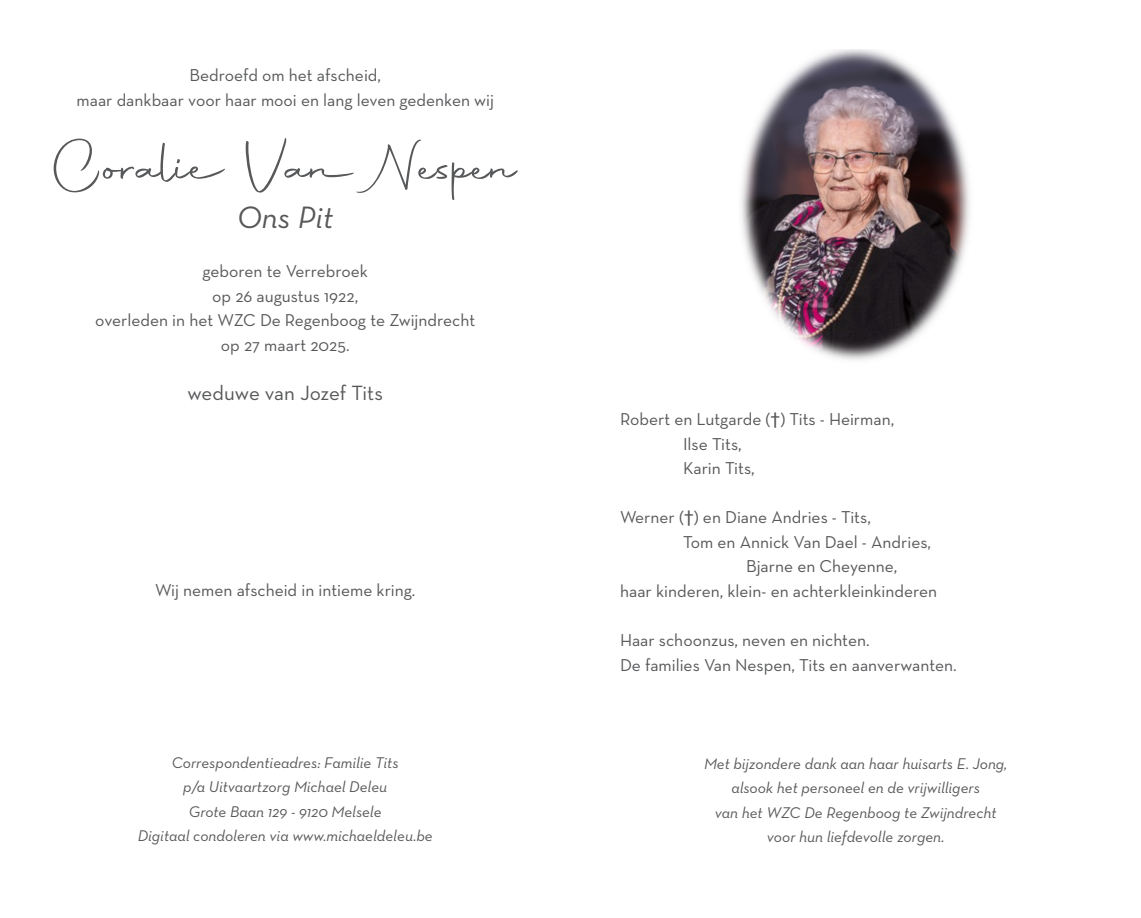
<style>
.page{position:relative;width:1141px;height:918px;background:#fff}
.page>*{position:absolute;margin:0;border:0;box-sizing:border-box;transform-origin:0 0}
.t1{font:59.5px "Autography";color:#57585a}
.t2{font:italic 31.5px "Neutra Text";color:#57585a}
.t3{font:21px "Neutra Text";letter-spacing:-.01em;color:#57585a}
.t4{font:17.5px/24.5px "Neutra Text";color:#57585a;text-align:center}
.t5{font:italic 15.75px "Neutra Text";color:#57585a}
.s1{font-family:"Helvetica"}
</style>
<div class="page">
<img style="left:741px;top:50px;width:229px;height:310px">
<p class="t4" style="left:189px;top:63px;width:193px">Bedroefd om het afscheid,</p>
<p class="t4" style="left:77px;top:87px;width:419px">maar dankbaar voor haar mooi en lang leven gedenken wij</p>
<p class="t1" style="left:53px;top:128px;width:468px">Coralie Van Nespen</p>
<p class="t2" style="left:237px;top:199px;width:98px">Ons Pit</p>
<p class="t4" style="left:202px;top:259px;width:167px">geboren te Verrebroek</p>
<p class="t4" style="left:95px;top:283px;width:381px">op 26 augustus 1922,<br>overleden in het WZC De Regenboog te Zwijndrecht</p>
<p class="t4" style="left:221px;top:332px;width:130px">op 27 maart 2025.</p>
<p class="t3" style="left:188px;top:380px;width:197px">weduwe van Jozef Tits</p>
<p class="t4" style="left:155px;top:577px;width:262px">Wij nemen afscheid in intieme kring.</p>
<p class="t5" style="left:172px;top:752px;width:228px">Correspondentieadres: Familie Tits</p>
<p class="t5" style="left:183px;top:777px;width:205px">p/a Uitvaartzorg Michael Deleu</p>
<p class="t5" style="left:189px;top:801px;width:194px">Grote Baan 129 - 9120 Melsele</p>
<p class="t5" style="left:138px;top:826px;width:296px">Digitaal condoleren via www.michaeldeleu.be</p>
<p class="t4" style="left:620px;top:407px;width:276px">Robert en Lutgarde (<span class="s1">†</span>) Tits - Heirman,</p>
<p class="t4" style="left:683px;top:431px;width:60px">Ilse Tits,</p>
<p class="t4" style="left:683px;top:456px;width:73px">Karin Tits,</p>
<p class="t4" style="left:620px;top:505px;width:252px">Werner (<span class="s1">†</span>) en Diane Andries - Tits,</p>
<p class="t4" style="left:683px;top:529px;width:249px">Tom en Annick Van Dael - Andries,</p>
<p class="t4" style="left:746px;top:554px;width:153px">Bjarne en Cheyenne,</p>
<p class="t4" style="left:620px;top:578px;width:319px">haar kinderen, klein- en achterkleinkinderen</p>
<p class="t4" style="left:620px;top:627px;width:251px">Haar schoonzus, neven en nichten.</p>
<p class="t4" style="left:620px;top:652px;width:338px">De families Van Nespen, Tits en aanverwanten.</p>
<p class="t5" style="left:704px;top:753px;width:305px">Met bijzondere dank aan haar huisarts E. Jong,</p>
<p class="t5" style="left:731px;top:778px;width:250px">alsook het personeel en de vrijwilligers</p>
<p class="t5" style="left:715px;top:802px;width:283px">van het WZC De Regenboog te Zwijndrecht</p>
<p class="t5" style="left:767px;top:827px;width:179px">voor hun liefdevolle zorgen.</p>
</div>
